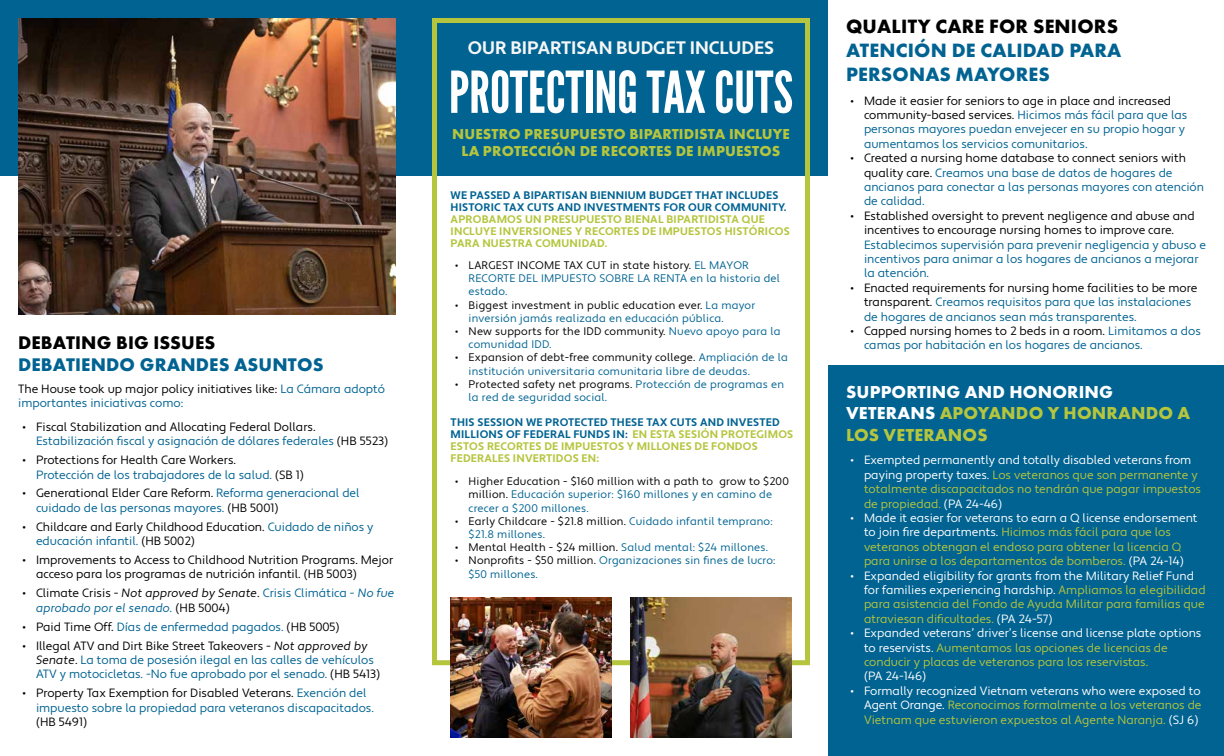
<style>
.page{position:relative;width:1224px;height:756px;background:#fff}
.page>*{position:absolute;margin:0;border:0;box-sizing:border-box;transform-origin:0 0}
.t1{font:57.6px "League Gothic";color:#fff}
.t2{font:700 20px/24px "Futura PT";letter-spacing:.01em;color:#006392}
.t3{font:700 20px "Futura PT";letter-spacing:.01em;color:#000}
.t4{font:700 19px "Futura PT";letter-spacing:.01em;color:#006392}
.t5{font:700 19px "Futura PT";letter-spacing:.01em;color:#000}
.t6{font:700 18.1px "Apertura";color:#f5f6f6}
.t7{font:700 18px/21.6px "Futura PT";letter-spacing:.01em;color:#b5c53d}
.t8{font:700 15px/17px "Futura PT";letter-spacing:.01em;color:#b5c53d;text-align:center}
.t9{font:12px/14.4px "Apertura";color:#006392}
.t10{font:12px/14.4px "Apertura";color:#b5c53d}
.t11{font:12px/14.4px "Apertura";color:#000}
.t12{font:12px/14.4px "Apertura Obliq";color:#006392}
.t13{font:12px "Apertura";color:#fff}
.t14{font:11px/13.2px "Apertura";letter-spacing:.02em;color:#006392}
.t15{font:700 11px/12px "Apertura";letter-spacing:.02em;color:#b5c53d}
.t16{font:11px/13.2px "Apertura";letter-spacing:.02em;color:#000}
.t17{font:700 11px/12px "Apertura";letter-spacing:.02em;color:#006392}
.s1{color:#006392}
.s2{color:#000}
.s3{font-family:"Apertura";color:#000}
.s4{font-family:"Apertura"}
.s5{font-family:"Apertura Obliq";color:#000}
.s6{color:#fff}
</style>
<div class="page">
<div style="left:0;top:0;width:828px;height:176px;background:#006392"></div>
<div style="left:432px;top:18px;width:378px;height:647px;border:5px solid #b5c53d"></div>
<img style="left:18px;top:18px;width:378px;height:297px">
<div style="left:828px;top:366px;width:396px;height:390px;background:#006392"></div>
<img style="left:450px;top:598px;width:162px;height:140px">
<img style="left:630px;top:598px;width:162px;height:140px">
<h3 class="t5" style="left:18px;top:330px;width:199px">DEBATING BIG ISSUES</h3>
<h3 class="t4" style="left:18px;top:353px;width:307px">DEBATIENDO GRANDES ASUNTOS</h3>
<p class="t11" style="left:18px;top:382px;width:368px">The House took up major policy initiatives like: <span class="s1">La Cámara adoptó importantes iniciativas como:</span></p>
<p class="t11" style="left:36px;top:420px;width:354px;text-indent:-14px">• Fiscal Stabilization and Allocating Federal Dollars.<br><span class="s1">Estabilización fiscal y asignación de dólares federales</span> (HB 5523)</p>
<p class="t11" style="left:36px;top:453px;width:270px;text-indent:-14px">• Protections for Health Care Workers.<br><span class="s1">Protección de los trabajadores de la salud.</span> (SB 1)</p>
<p class="t9" style="left:36px;top:487px;width:325px;text-indent:-14px"><span class="s2">• Generational Elder Care Reform.</span> Reforma generacional del cuidado de las personas mayores. <span class="s2">(HB 5001)</span></p>
<p class="t11" style="left:36px;top:520px;width:339px;text-indent:-14px">• Childcare and Early Childhood Education. <span class="s1">Cuidado de niños y educación infantil.</span> (HB 5002)</p>
<p class="t11" style="left:36px;top:553px;width:359px;text-indent:-14px">• Improvements to Access to Childhood Nutrition Programs. Mejor acceso para los programas de nutrición infantil. (HB 5003)</p>
<p class="t12" style="left:36px;top:586px;width:360px;text-indent:-14px"><span class="s3">• Climate Crisis -</span> <span class="s2">Not approved by Senate</span><span class="s3">.</span> <span class="s4">Crisis Climática -</span> No fue aprobado por el senado. <span class="s3">(HB 5004)</span></p>
<p class="t9" style="left:23px;top:620px;width:319px"><span class="s2">• Paid Time Off.</span> Días de enfermedad pagados. <span class="s2">(HB 5005)</span></p>
<p class="t9" style="left:36px;top:639px;width:346px;text-indent:-14px"><span class="s2">• Illegal ATV and Dirt Bike Street Takeovers -</span> <span class="s5">Not approved by<br>Senate</span><span class="s2">.</span> La toma de posesión ilegal en las calles de vehículos<br>ATV y motocicletas. -No fue aprobado por el senado. <span class="s2">(HB 5413)</span></p>
<p class="t9" style="left:36px;top:686px;width:339px;text-indent:-14px"><span class="s2">• Property Tax Exemption for Disabled Veterans.</span> Exención del impuesto sobre la propiedad para veteranos discapacitados.</p>
<p class="t11" style="left:36px;top:715px;width:53px">(HB 5491)</p>
<h3 class="t6" style="left:468px;top:37px;width:308px">OUR BIPARTISAN BUDGET INCLUDES</h3>
<h1 class="t1" style="left:449px;top:58px;width:346px">PROTECTING TAX CUTS</h1>
<p class="t8" style="left:452px;top:125px;width:339px">NUESTRO PRESUPUESTO BIPARTIDISTA INCLUYE<br>LA PROTECCIÓN DE RECORTES DE IMPUESTOS</p>
<p class="t17" style="left:451px;top:189px;width:337px">WE PASSED A BIPARTISAN BIENNIUM BUDGET THAT INCLUDES<br>HISTORIC TAX CUTS AND INVESTMENTS FOR OUR COMMUNITY.</p>
<p class="t15" style="left:451px;top:213px;width:341px">APROBAMOS UN PRESUPUESTO BIENAL BIPARTIDISTA QUE<br>INCLUYE INVERSIONES Y RECORTES DE IMPUESTOS HISTÓRICOS<br>PARA NUESTRA COMUNIDAD.</p>
<p class="t14" style="left:469px;top:259px;width:313px;text-indent:-13px"><span class="s2">• LARGEST INCOME TAX CUT in state history.</span> EL MAYOR<br>RECORTE DEL IMPUESTO SOBRE LA RENTA en la historia del estado.</p>
<p class="t14" style="left:469px;top:299px;width:288px;text-indent:-13px"><span class="s2">• Biggest investment in public education ever.</span> La mayor inversión jamás realizada en educación pública.</p>
<p class="t16" style="left:469px;top:325px;width:313px;text-indent:-13px">• New supports for the IDD community. <span class="s1">Nuevo apoyo para la comunidad IDD.</span></p>
<p class="t14" style="left:469px;top:351px;width:321px;text-indent:-13px"><span class="s2">• Expansion of debt-free community college.</span> Ampliación de la institución universitaria comunitaria libre de deudas.</p>
<p class="t14" style="left:469px;top:378px;width:317px;text-indent:-13px"><span class="s2">• Protected safety net programs.</span> Protección de programas en la red de seguridad social.</p>
<p class="t15" style="left:451px;top:417px;width:344px"><span class="s1">THIS SESSION WE PROTECTED THESE TAX CUTS AND INVESTED MILLIONS OF FEDERAL FUNDS IN:</span> EN ESTA SESIÓN PROTEGIMOS ESTOS RECORTES DE IMPUESTOS Y MILLONES DE FONDOS FEDERALES INVERTIDOS EN:</p>
<p class="t14" style="left:469px;top:475px;width:322px;text-indent:-13px"><span class="s2">• Higher Education - $160 million with a path to grow to $200 million.</span> Educación superior: $160 millones y en camino de crecer a $200 millones.</p>
<p class="t14" style="left:469px;top:515px;width:306px;text-indent:-13px"><span class="s2">• Early Childcare - $21.8 million.</span> Cuidado infantil temprano: $21.8 millones.</p>
<p class="t16" style="left:455px;top:541px;width:314px">• Mental Health - $24 million. <span class="s1">Salud mental: $24 millones.</span></p>
<p class="t14" style="left:469px;top:554px;width:309px;text-indent:-13px"><span class="s2">• Nonprofits - $50 million.</span> Organizaciones sin fines de lucro: $50 millones.</p>
<h2 class="t3" style="left:846px;top:14px;width:273px">QUALITY CARE FOR SENIORS</h2>
<h2 class="t2" style="left:846px;top:38px;width:277px">ATENCIÓN DE CALIDAD PARA<br>PERSONAS MAYORES</h2>
<p class="t9" style="left:864px;top:94px;width:325px;text-indent:-14px"><span class="s2">• Made it easier for seniors to age in place and increased community-based services.</span> Hicimos más fácil para que las personas mayores puedan envejecer en su propio hogar y aumentamos los servicios comunitarios.</p>
<p class="t9" style="left:864px;top:151px;width:342px;text-indent:-14px"><span class="s2">• Created a nursing home database to connect seniors with quality care.</span> Creamos una base de datos de hogares de ancianos para conectar a las personas mayores con atención de calidad.</p>
<p class="t11" style="left:850px;top:209px;width:346px;text-align:center">• Established oversight to prevent negligence and abuse and incentives to encourage nursing homes to improve care.</p>
<p class="t9" style="left:864px;top:238px;width:344px">Establecimos supervisión para prevenir negligencia y abuso e incentivos para animar a los hogares de ancianos a mejorar la atención.</p>
<p class="t9" style="left:864px;top:281px;width:335px;text-indent:-14px"><span class="s2">• Enacted requirements for nursing home facilities to be more transparent.</span> Creamos requisitos para que las instalaciones de hogares de ancianos sean más transparentes.</p>
<p class="t9" style="left:864px;top:324px;width:338px;text-indent:-14px"><span class="s2">• Capped nursing homes to 2 beds in a room.</span> Limitamos a dos camas por habitación en los hogares de ancianos.</p>
<h3 class="t7" style="left:846px;top:381px;width:346px"><span class="s6">SUPPORTING AND HONORING<br>VETERANS</span> APOYANDO Y HONRANDO A<br>LOS VETERANOS</h3>
<p class="t10" style="left:864px;top:453px;width:339px;text-indent:-14px"><span class="s6">• Exempted permanently and totally disabled veterans from paying property taxes.</span> Los veteranos que son permanente y totalmente discapacitados no tendrán que pagar impuestos de propiedad. <span class="s6">(PA 24-46)</span></p>
<p class="t10" style="left:864px;top:511px;width:335px;text-indent:-14px"><span class="s6">• Made it easier for veterans to earn a Q license endorsement to join fire departments.</span> Hicimos más fácil para que los veteranos obtengan el endoso para obtener la licencia Q para unirse a los departamentos de bomberos. <span class="s6">(PA 24-14)</span></p>
<p class="t10" style="left:864px;top:569px;width:343px;text-indent:-14px"><span class="s6">• Expanded eligibility for grants from the Military Relief Fund for families experiencing hardship.</span> Ampliamos la elegibilidad para asistencia del Fondo de Ayuda Militar para familias que atraviesan dificultades. <span class="s6">(PA 24-57)</span></p>
<p class="t10" style="left:864px;top:626px;width:339px;text-indent:-14px"><span class="s6">• Expanded veterans’ driver’s license and license plate options to reservists.</span> Aumentamos las opciones de licencias de conducir y placas de veteranos para los reservistas.</p>
<p class="t13" style="left:864px;top:669px;width:64px">(PA 24-146)</p>
<p class="t10" style="left:864px;top:684px;width:339px;text-align:justify;text-indent:-14px"><span class="s6">• Formally recognized Vietnam veterans who were exposed to Agent Orange.</span> Reconocimos formalmente a los veteranos de Vietnam que estuvieron expuestos al Agente Naranja. <span class="s6">(SJ 6)</span></p>
</div>
